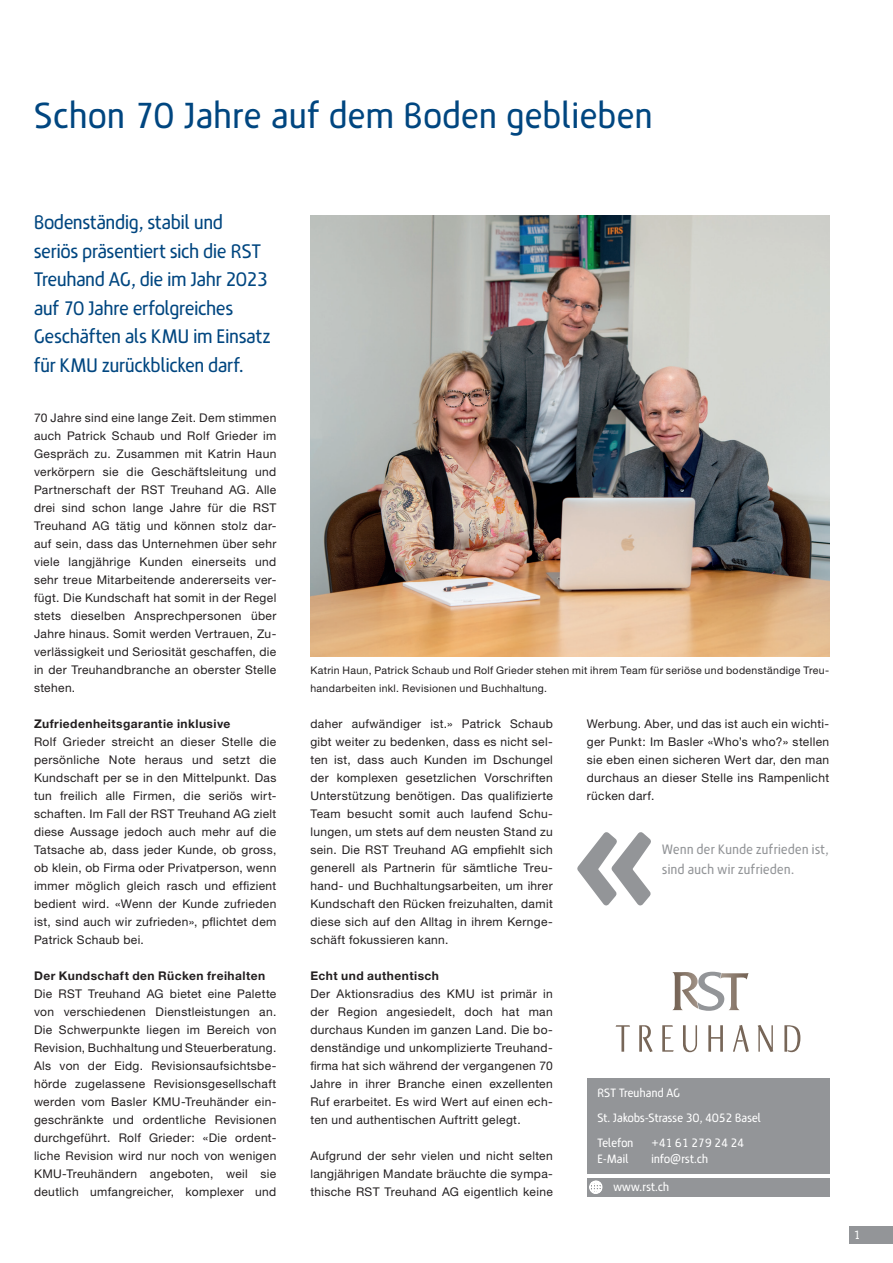
<style>
.page{position:relative;width:893px;height:1263px;background:#fff}
.page>*{position:absolute;margin:0;border:0;box-sizing:border-box;transform-origin:0 0}
.t1{font:36px "Rene Menue";letter-spacing:.03em;color:#004680}
.t2{font:19.5px/28.5px "Rene Menue";letter-spacing:.005em;color:#004680}
.t3{font:13.5px/19.5px "Rene Menue";letter-spacing:.035em;color:#939598}
.t4{font:12px/18px "Helvetica Neue";letter-spacing:.03em;color:#231f20;text-align:justify}
.t5{font:12px/25px "Rene Menue";letter-spacing:.02em;color:#fff}
.t6{font:700 12px "Helvetica Neue";letter-spacing:.04em;color:#231f20}
.t7{font:10.5px/18px "Helvetica Neue";letter-spacing:.035em;color:#231f20}
</style>
<div class="page">
<div style="left:849px;top:1226px;width:44px;height:18px;background:#939598"></div>
<div style="left:587px;top:1079px;width:242px;height:95px;background:#939598"></div>
<div style="left:587px;top:1178px;width:242px;height:18px;background:#939598"></div>
<svg style="left:589px;top:1181px;width:13px;height:13px"></svg>
<svg style="left:672px;top:972px;width:76px;height:39px"></svg>
<svg style="left:616px;top:1025px;width:14px;height:27px"></svg>
<svg style="left:639px;top:1025px;width:14px;height:27px"></svg>
<svg style="left:662px;top:1025px;width:12px;height:27px"></svg>
<svg style="left:683px;top:1025px;width:14px;height:27px"></svg>
<svg style="left:708px;top:1025px;width:15px;height:27px"></svg>
<svg style="left:733px;top:1025px;width:16px;height:27px"></svg>
<svg style="left:758px;top:1025px;width:15px;height:27px"></svg>
<svg style="left:784px;top:1025px;width:16px;height:27px"></svg>
<img style="left:310px;top:216px;width:519px;height:440px">
<svg style="left:577px;top:832px;width:74px;height:74px"></svg>
<h1 class="t1" style="left:34px;top:91px;width:620px">Schon 70 Jahre auf dem Boden geblieben</h1>
<h2 class="t2" style="left:34px;top:209px;width:238px">Bodenständig, stabil und seriös präsentiert sich die RST<br>Treuhand AG, die im Jahr 2023 auf 70 Jahre erfolgreiches<br>Geschäften als KMU im Einsatz für KMU zurückblicken darf.</h2>
<p class="t4" style="left:34px;top:409px;width:244px">70 Jahre sind eine lange Zeit. Dem stimmen auch Patrick Schaub und Rolf Grieder im Gespräch zu. Zusammen mit Katrin Haun verkörpern sie die Geschäftsleitung und Partnerschaft der RST Treuhand AG. Alle drei sind schon lange Jahre für die RST Treuhand AG tätig und können stolz dar&shy;auf sein, dass das Unternehmen über sehr viele langjährige Kunden einerseits und sehr treue Mitarbeitende andererseits ver&shy;fügt. Die Kundschaft hat somit in der Regel stets dieselben Ansprechpersonen über Jahre hinaus. Somit werden Vertrauen, Zu&shy;verlässigkeit und Seriosität geschaffen, die in der Treuhandbranche an oberster Stelle stehen.</p>
<p class="t6" style="left:34px;top:716px;width:198px">Zufriedenheitsgarantie inklusive</p>
<p class="t4" style="left:34px;top:733px;width:244px">Rolf Grieder streicht an dieser Stelle die persönliche Note heraus und setzt die Kundschaft per se in den Mittelpunkt. Das tun freilich alle Firmen, die seriös wirt&shy;schaften. Im Fall der RST Treuhand AG zielt diese Aussage jedoch auch mehr auf die Tatsache ab, dass jeder Kunde, ob gross, ob klein, ob Firma oder Privatperson, wenn immer möglich gleich rasch und effizient bedient wird. «Wenn der Kunde zufrieden ist, sind auch wir zufrieden», pflichtet dem Patrick Schaub bei.</p>
<p class="t6" style="left:34px;top:968px;width:233px">Der Kundschaft den Rücken freihalten</p>
<p class="t4" style="left:34px;top:985px;width:244px">Die RST Treuhand AG bietet eine Palette von verschiedenen Dienstleistungen an.<br>Die Schwerpunkte liegen im Bereich von Revision, Buchhaltung und Steuerberatung.<br>Als von der Eidg. Revisionsaufsichtsbe&shy;hörde zugelassene Revisionsgesellschaft werden vom Basler KMU-Treuhänder ein&shy;geschränkte und ordentliche Revisionen durchgeführt. Rolf Grieder: «Die ordent&shy;liche Revision wird nur noch von wenigen KMU-Treuhändern angeboten, weil sie deutlich umfangreicher, komplexer und</p>
<p class="t7" style="left:310px;top:661px;width:520px">Katrin Haun, Patrick Schaub und Rolf Grieder stehen mit ihrem Team für seriöse und bodenständige Treu&shy;handarbeiten inkl. Revisionen und Buchhaltung.</p>
<p class="t4" style="left:310px;top:715px;width:244px">daher aufwändiger ist.» Patrick Schaub gibt weiter zu bedenken, dass es nicht sel&shy;ten ist, dass auch Kunden im Dschungel der komplexen gesetzlichen Vorschriften Unterstützung benötigen. Das qualifizierte Team besucht somit auch laufend Schu&shy;lungen, um stets auf dem neusten Stand zu sein. Die RST Treuhand AG empfiehlt sich generell als Partnerin für sämtliche Treu&shy;hand- und Buchhaltungsarbeiten, um ihrer Kundschaft den Rücken freizuhalten, damit diese sich auf den Alltag in ihrem Kernge&shy;schäft fokussieren kann.</p>
<p class="t6" style="left:310px;top:968px;width:130px">Echt und authentisch</p>
<p class="t4" style="left:310px;top:985px;width:244px">Der Aktionsradius des KMU ist primär in der Region angesiedelt, doch hat man durchaus Kunden im ganzen Land. Die bo&shy;denständige und unkomplizierte Treuhand&shy;firma hat sich während der vergangenen 70<br>Jahre in ihrer Branche einen exzellenten Ruf erarbeitet. Es wird Wert auf einen ech&shy;ten und authentischen Auftritt gelegt.</p>
<p class="t4" style="left:310px;top:1147px;width:244px">Aufgrund der sehr vielen und nicht selten langjährigen Mandate bräuchte die sympa&shy;thische RST Treuhand AG eigentlich keine</p>
<p class="t4" style="left:587px;top:715px;width:244px">Werbung. Aber, und das ist auch ein wichti&shy;ger Punkt: Im Basler «Who’s who?» stellen sie eben einen sicheren Wert dar, den man durchaus an dieser Stelle ins Rampenlicht rücken darf.</p>
<p class="t3" style="left:662px;top:840px;width:168px">Wenn der Kunde zufrieden ist, sind auch wir zufrieden.</p>
<p class="t5" style="left:597px;top:1081px;width:165px">RST Treuhand AG<br>St. Jakobs-Strasse 30, 4052 Basel<br>Telefon</p>
<p class="t5" style="left:651px;top:1131px;width:94px">+41 61 279 24 24</p>
<p class="t5" style="left:597px;top:1147px;width:33px">E-Mail</p>
<p class="t5" style="left:651px;top:1147px;width:58px">info@rst.ch</p>
<p class="t5" style="left:613px;top:1175px;width:57px">www.rst.ch</p>
<p class="t5" style="left:854px;top:1223px;width:8px">1</p>
</div>
